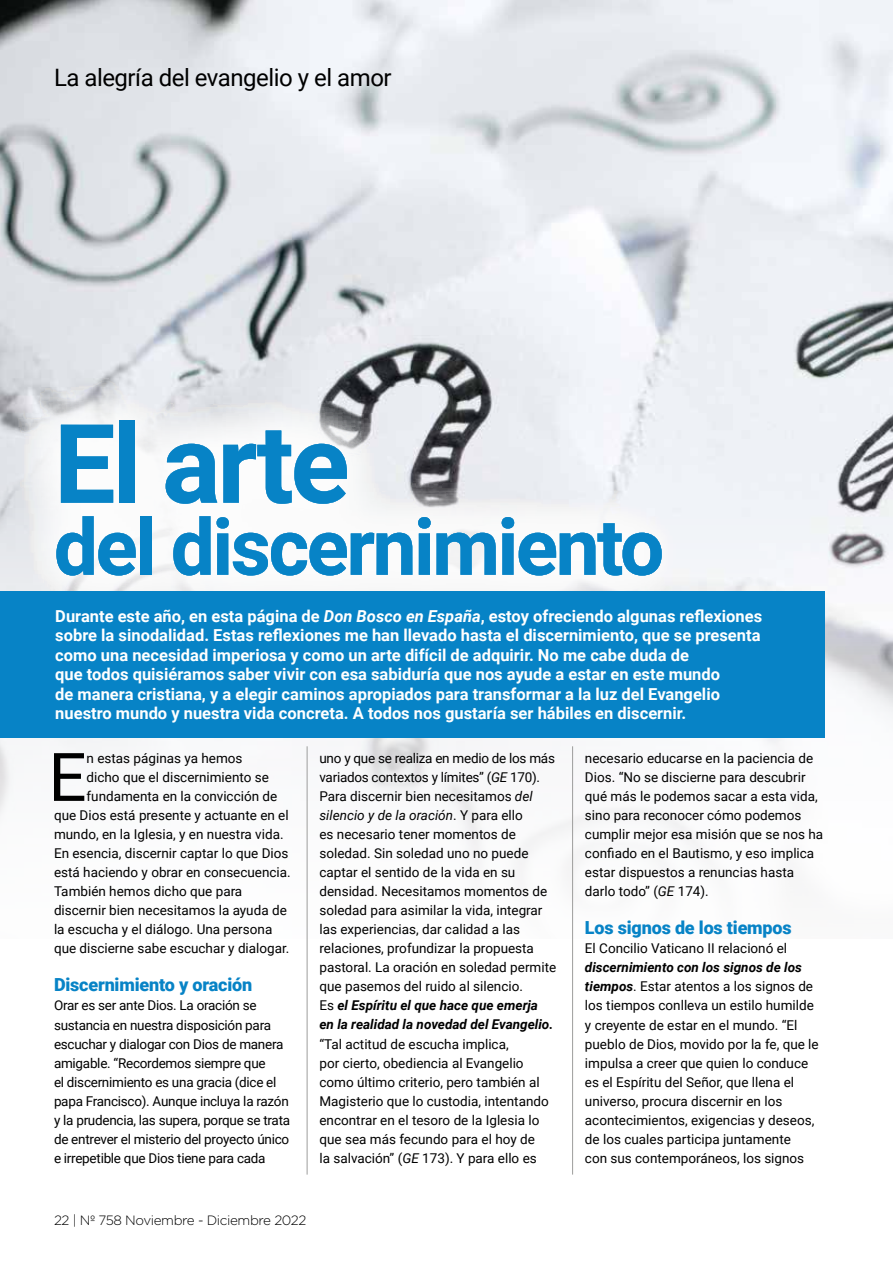
<style>
.page{position:relative;width:893px;height:1263px;background:#fff}
.page>*{position:absolute;margin:0;border:0;box-sizing:border-box;transform-origin:0 0}
.t1{font:700 109.5px "Roboto";letter-spacing:-.03em;color:#0783c6}
.t2{font:700 78px "Roboto";letter-spacing:-.03em;color:#0783c6}
.t3{font:67.05px "Roboto";color:#000}
.t4{font:24px "Roboto";letter-spacing:-.02em;color:#000}
.t5{font:900 18px "Roboto";letter-spacing:-.01em;color:#0783c6}
.t6{font:700 16.5px/19.5px "Roboto";color:#fff}
.t7{font:13.5px/19px "Roboto";color:#000}
.t8{font:13.5px/19px "Roboto";letter-spacing:-.02em;color:#000}
.t9{font:300 13.5px "Gotham";letter-spacing:-.03em;color:#000}
.s1{font-style:italic}
.s2{font-weight:700;font-style:italic}
</style>
<div class="page">
<img style="left:0;top:0;width:893px;height:506px">
<div style="left:4px;top:368px;width:710px;height:261px;background:#fff;opacity:.75"></div>
<div style="left:0;top:591px;width:825px;height:146px;background:#0783c6"></div>
<hr style="left:572px;top:746px;width:1px;height:428px;background:#9d9d9c">
<hr style="left:307px;top:746px;width:1px;height:428px;background:#9d9d9c">
<h3 class="t4" style="left:54px;top:61px;width:339px">La alegría del evangelio y el amor</h3>
<h1 class="t1" style="left:54px;top:387px;width:297px">El arte</h1>
<h2 class="t2" style="left:54px;top:492px;width:612px">del discernimiento</h2>
<p class="t6" style="left:55px;top:605px;width:708px">Durante este año, en esta página de <span class="s1">Don Bosco en España</span>, estoy ofreciendo algunas reflexiones sobre la sinodalidad. Estas reflexiones me han llevado hasta el discernimiento, que se presenta como una necesidad imperiosa y como un arte difícil de adquirir. No me cabe duda de<br>que todos quisiéramos saber vivir con esa sabiduría que nos ayude a estar en este mundo<br>de manera cristiana, y a elegir caminos apropiados para transformar a la luz del Evangelio nuestro mundo y nuestra vida concreta. A todos nos gustaría ser hábiles en discernir.</p>
<h3 class="t3" style="left:48px;top:730px;width:40px">E</h3>
<p class="t7" style="left:87px;top:748px;width:157px">n estas páginas ya hemos</p>
<p class="t7" style="left:87px;top:767px;width:184px">dicho que el discernimiento se</p>
<p class="t7" style="left:87px;top:786px;width:192px">fundamenta en la convicción de</p>
<p class="t7" style="left:54px;top:805px;width:236px">que Dios está presente y actuante en el</p>
<p class="t7" style="left:54px;top:824px;width:231px">mundo, en la Iglesia, y en nuestra vida.</p>
<p class="t7" style="left:54px;top:843px;width:236px">En esencia, discernir captar lo que Dios</p>
<p class="t7" style="left:54px;top:862px;width:238px">está haciendo y obrar en consecuencia.</p>
<p class="t7" style="left:54px;top:881px;width:190px">También hemos dicho que para</p>
<p class="t7" style="left:54px;top:900px;width:234px">discernir bien necesitamos la ayuda de</p>
<p class="t7" style="left:54px;top:919px;width:220px">la escucha y el diálogo. Una persona</p>
<p class="t7" style="left:54px;top:938px;width:237px">que discierne sabe escuchar y dialogar.</p>
<h3 class="t5" style="left:54px;top:972px;width:200px">Discernimiento y oración</h3>
<p class="t8" style="left:54px;top:996px;width:238px">Orar es ser ante Dios. La oración se sustancia en nuestra disposición para escuchar y dialogar con Dios de manera amigable. “Recordemos siempre que<br>el discernimiento es una gracia (dice el papa Francisco). Aunque incluya la razón y la prudencia, las supera, porque se trata de entrever el misterio del proyecto único e irrepetible que Dios tiene para cada</p>
<p class="t7" style="left:319px;top:748px;width:238px">uno y que se realiza en medio de los más variados contextos y límites” (<span class="s1">GE</span> 170).<br>Para discernir bien necesitamos <span class="s1">del silencio y de la oración</span>. Y para ello<br>es necesario tener momentos de soledad. Sin soledad uno no puede captar el sentido de la vida en su densidad. Necesitamos momentos de soledad para asimilar la vida, integrar las experiencias, dar calidad a las relaciones, profundizar la propuesta pastoral. La oración en soledad permite que pasemos del ruido al silencio.<br>Es <span class="s2">el Espíritu el que hace que emerja<br>en la realidad la novedad del Evangelio.</span></p>
<p class="t7" style="left:319px;top:1034px;width:231px">“Tal actitud de escucha implica,<br>por cierto, obediencia al Evangelio como último criterio, pero también al Magisterio que lo custodia, intentando encontrar en el tesoro de la Iglesia lo que sea más fecundo para el hoy de la salvación” (<span class="s1">GE</span> 173). Y para ello es</p>
<p class="t9" style="left:54px;top:1212px;width:254px">22 | Nº 758 Noviembre - Diciembre 2022</p>
<p class="t7" style="left:585px;top:748px;width:240px">necesario educarse en la paciencia de Dios. “No se discierne para descubrir qué más le podemos sacar a esta vida, sino para reconocer cómo podemos cumplir mejor esa misión que se nos ha confiado en el Bautismo, y eso implica estar dispuestos a renuncias hasta darlo todo” (<span class="s1">GE</span> 174).</p>
<h3 class="t5" style="left:585px;top:915px;width:208px">Los signos de los tiempos</h3>
<p class="t7" style="left:585px;top:938px;width:204px">El Concilio Vaticano II relacionó el</p>
<p class="t7" style="left:585px;top:957px;width:235px"><span class="s2">discernimiento con los signos de los tiempos</span>. Estar atentos a los signos de los tiempos conlleva un estilo humilde y creyente de estar en el mundo. “El pueblo de Dios, movido por la fe, que le impulsa a creer que quien lo conduce es el Espíritu del Señor, que llena el universo, procura discernir en los acontecimientos, exigencias y deseos, de los cuales participa juntamente<br>con sus contemporáneos, los signos</p>
</div>
